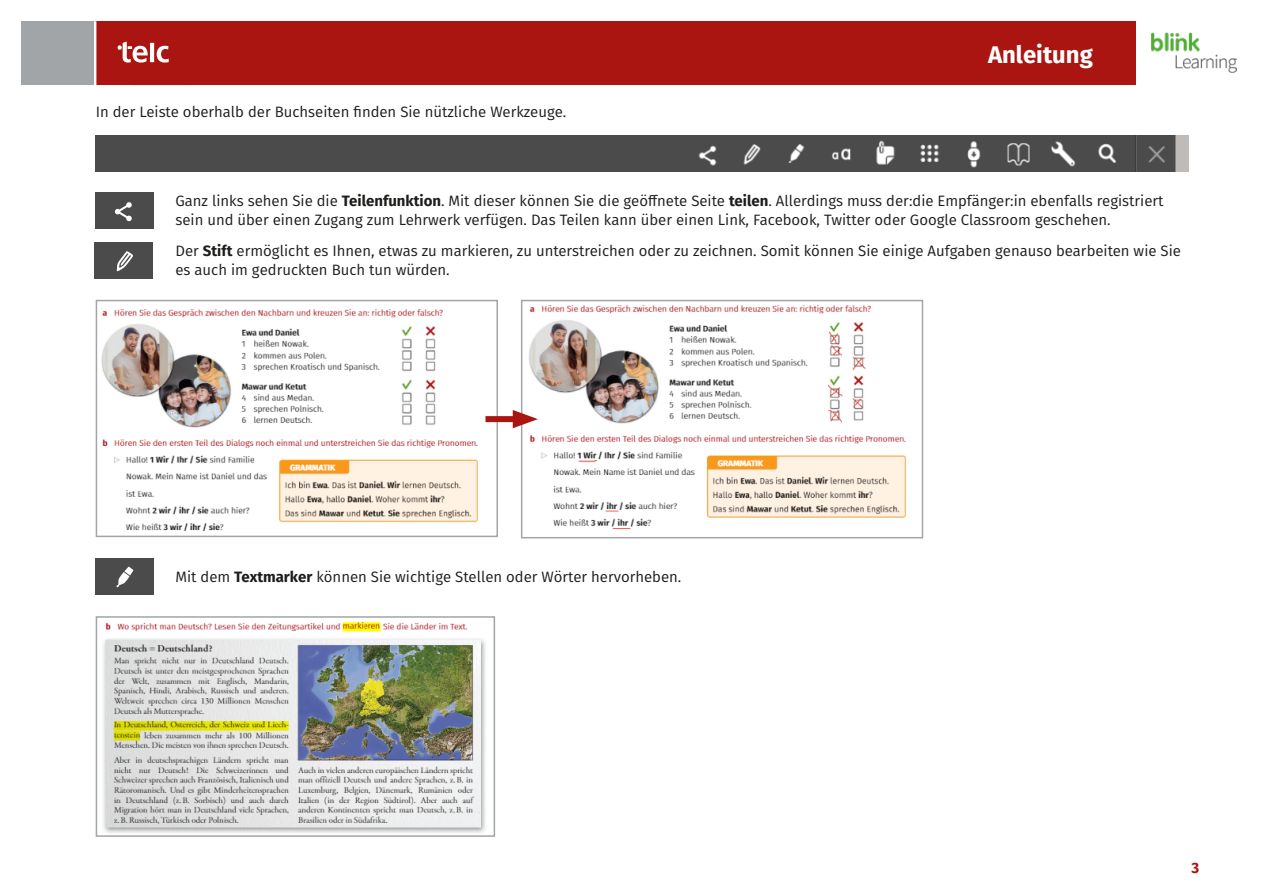
<style>
.page{position:relative;width:1263px;height:893px;background:#fff}
.page>*{position:absolute;margin:0;border:0;box-sizing:border-box;transform-origin:0 0}
.t1{font:700 24px "Fira Sans";color:#fff}
.Grundschrift{font:15px/19.5px "Fira Sans";color:#1d1d1b}
.t2{font:700 15px "Fira Sans";color:#aa1411}
.s1{font-weight:700}
</style>
<div class="page">
<div style="left:95px;top:21px;width:1040px;height:64px;background:#aa1411"></div>
<svg style="left:117px;top:41px;width:52px;height:22px"></svg>
<img style="left:1151px;top:32px;width:86px;height:41px">
<div style="left:21px;top:21px;width:73px;height:64px;background:#a1a5a7"></div>
<hr style="left:95px;top:21px;width:1px;height:64px;background:#fff">
<img style="left:96px;top:135px;width:1092px;height:36px">
<img style="left:101px;top:309px;width:394px;height:222px">
<div style="left:96px;top:300px;width:402px;height:237px;border:2px solid #a1a5a7"></div>
<img style="left:529px;top:305px;width:377px;height:225px">
<div style="left:521px;top:300px;width:402px;height:238px;border:2px solid #a1a5a7"></div>
<img style="left:103px;top:621px;width:383px;height:212px">
<div style="left:96px;top:616px;width:399px;height:221px;border:2px solid #a1a5a7"></div>
<div style="left:485px;top:416px;width:38px;height:6px;background:#aa1411"></div>
<svg style="left:513px;top:410px;width:25px;height:18px"></svg>
<div style="left:96px;top:192px;width:58px;height:36px;background:#4b4b4b"></div>
<svg style="left:115px;top:202px;width:17px;height:19px"></svg>
<div style="left:95px;top:242px;width:58px;height:36px;background:#4b4b4b"></div>
<svg style="left:117px;top:251px;width:16px;height:20px"></svg>
<div style="left:96px;top:559px;width:58px;height:36px;background:#4b4b4b"></div>
<svg style="left:116px;top:567px;width:17px;height:20px"></svg>
<p class="Grundschrift" style="left:96px;top:101px;width:471px">In der Leiste oberhalb der Buchseiten finden Sie nützliche Werkzeuge.</p>
<h1 class="t1" style="left:988px;top:34px;width:106px">Anleitung</h1>
<p class="Grundschrift" style="left:175px;top:191px;width:989px">Ganz links sehen Sie die <span class="s1">Teilenfunktion</span>. Mit dieser können Sie die geöffnete Seite <span class="s1">teilen</span>. Allerdings muss der:die Empfänger:in ebenfalls registriert sein und über einen Zugang zum Lehrwerk verfügen. Das Teilen kann über einen Link, Facebook, Twitter oder Google Classroom geschehen.</p>
<p class="Grundschrift" style="left:175px;top:240px;width:1007px">Der <span class="s1">Stift</span> ermöglicht es Ihnen, etwas zu markieren, zu unterstreichen oder zu zeichnen. Somit können Sie einige Aufgaben genauso bearbeiten wie Sie es auch im gedruckten Buch tun würden.</p>
<p class="Grundschrift" style="left:175px;top:566px;width:506px">Mit dem <span class="s1">Textmarker</span> können Sie wichtige Stellen oder Wörter hervorheben.</p>
<p class="t2" style="left:1191px;top:855px;width:9px">3</p>
</div>
